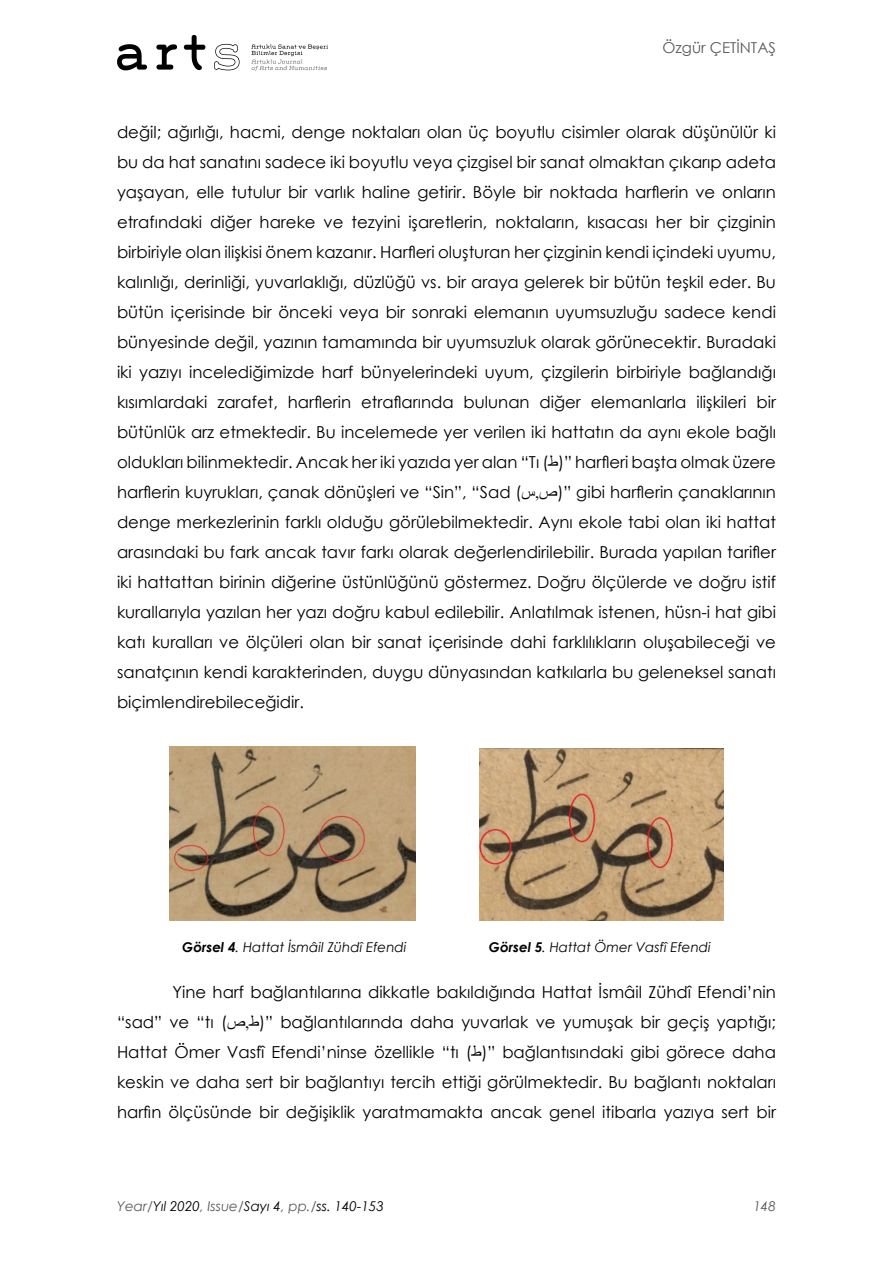
<style>
.page{position:relative;width:893px;height:1263px;background:#fff}
.page>*{position:absolute;margin:0;border:0;box-sizing:border-box;transform-origin:0 0}
.GÖVDE_METİN{font:16.5px/30px "Century Gothic";color:#000;text-align:justify}
.SAĞ_ÜST{font:15px "Century Gothic";color:#59595c}
.ATIF_BİLGİSİ{font:italic 13.5px "Century Gothic";color:#000}
.t1{font:italic 13.5px "Century Gothic";color:#59595c}
.s1{font-family:"Times New Roman"}
.s2{font-weight:700}
.s3{color:#59595c}
</style>
<div class="page">
<svg style="left:251px;top:44px;width:77px;height:27px"></svg>
<svg style="left:117px;top:44px;width:30px;height:26px"></svg>
<svg style="left:156px;top:44px;width:21px;height:26px"></svg>
<svg style="left:184px;top:35px;width:21px;height:35px"></svg>
<svg style="left:214px;top:44px;width:26px;height:26px"></svg>
<img style="left:169px;top:747px;width:247px;height:173px">
<img style="left:480px;top:748px;width:244px;height:172px">
<p class="SAĞ_ÜST" style="left:663px;top:37px;width:115px">Özgür ÇETİNTAŞ</p>
<p class="GÖVDE_METİN" style="left:117px;top:117px;width:660px">değil; ağırlığı, hacmi, denge noktaları olan üç boyutlu cisimler olarak düşünülür ki bu da hat sanatını sadece iki boyutlu veya çizgisel bir sanat olmaktan çıkarıp adeta yaşayan, elle tutulur bir varlık haline getirir. Böyle bir noktada harflerin ve onların etrafındaki diğer hareke ve tezyini işaretlerin, noktaların, kısacası her bir çizginin birbiriyle olan ilişkisi önem kazanır. Harfleri oluşturan her çizginin kendi içindeki uyumu, kalınlığı, derinliği, yuvarlaklığı, düzlüğü vs. bir araya gelerek bir bütün teşkil eder. Bu bütün içerisinde bir önceki veya bir sonraki elemanın uyumsuzluğu sadece kendi bünyesinde değil, yazının tamamında bir uyumsuzluk olarak görünecektir. Buradaki iki yazıyı incelediğimizde harf bünyelerindeki uyum, çizgilerin birbiriyle bağlandığı kısımlardaki zarafet, harflerin etraflarında bulunan diğer elemanlarla ilişkileri bir bütünlük arz etmektedir. Bu incelemede yer verilen iki hattatın da aynı ekole bağlı oldukları bilinmektedir. Ancak her iki yazıda yer alan “Tı (<span class="s1">ط</span> “( harfleri başta olmak üzere harflerin kuyrukları, çanak dönüşleri ve “Sin”, “Sad (<span class="s1">س,ص</span> “( gibi harflerin çanaklarının denge merkezlerinin farklı olduğu görülebilmektedir. Aynı ekole tabi olan iki hattat arasındaki bu fark ancak tavır farkı olarak değerlendirilebilir. Burada yapılan tarifler iki hattattan birinin diğerine üstünlüğünü göstermez. Doğru ölçülerde ve doğru istif kurallarıyla yazılan her yazı doğru kabul edilebilir. Anlatılmak istenen, hüsn-i hat gibi katı kuralları ve ölçüleri olan bir sanat içerisinde dahi farklılıkların oluşabileceği ve sanatçının kendi karakterinden, duygu dünyasından katkılarla bu geleneksel sanatı biçimlendirebileceğidir.</p>
<p class="ATIF_BİLGİSİ" style="left:182px;top:937px;width:226px"><span class="s2">Görsel 4</span>. Hattat İsmâil Zühdî Efendi</p>
<p class="ATIF_BİLGİSİ" style="left:489px;top:937px;width:224px"><span class="s2">Görsel 5</span>. Hattat Ömer Vasfî Efendi</p>
<p class="GÖVDE_METİN" style="left:117px;top:977px;width:660px;text-indent:56px">Yine harf bağlantılarına dikkatle bakıldığında Hattat İsmâil Zühdî Efendi’nin “sad” ve “tı (<span class="s1">ص,ط</span> “( bağlantılarında daha yuvarlak ve yumuşak bir geçiş yaptığı; Hattat Ömer Vasfî Efendi’ninse özellikle “tı (<span class="s1">ط</span> “( bağlantısındaki gibi görece daha keskin ve daha sert bir bağlantıyı tercih ettiği görülmektedir. Bu bağlantı noktaları harfin ölçüsünde bir değişiklik yaratmamakta ancak genel itibarla yazıya sert bir</p>
<p class="ATIF_BİLGİSİ" style="left:117px;top:1196px;width:268px"><span class="s3">Year/</span>Yıl 2020<span class="s3">, Issue/</span>Sayı 4<span class="s3">, pp./</span>ss. 140-153</p>
<p class="t1" style="left:753px;top:1196px;width:24px">148</p>
</div>
